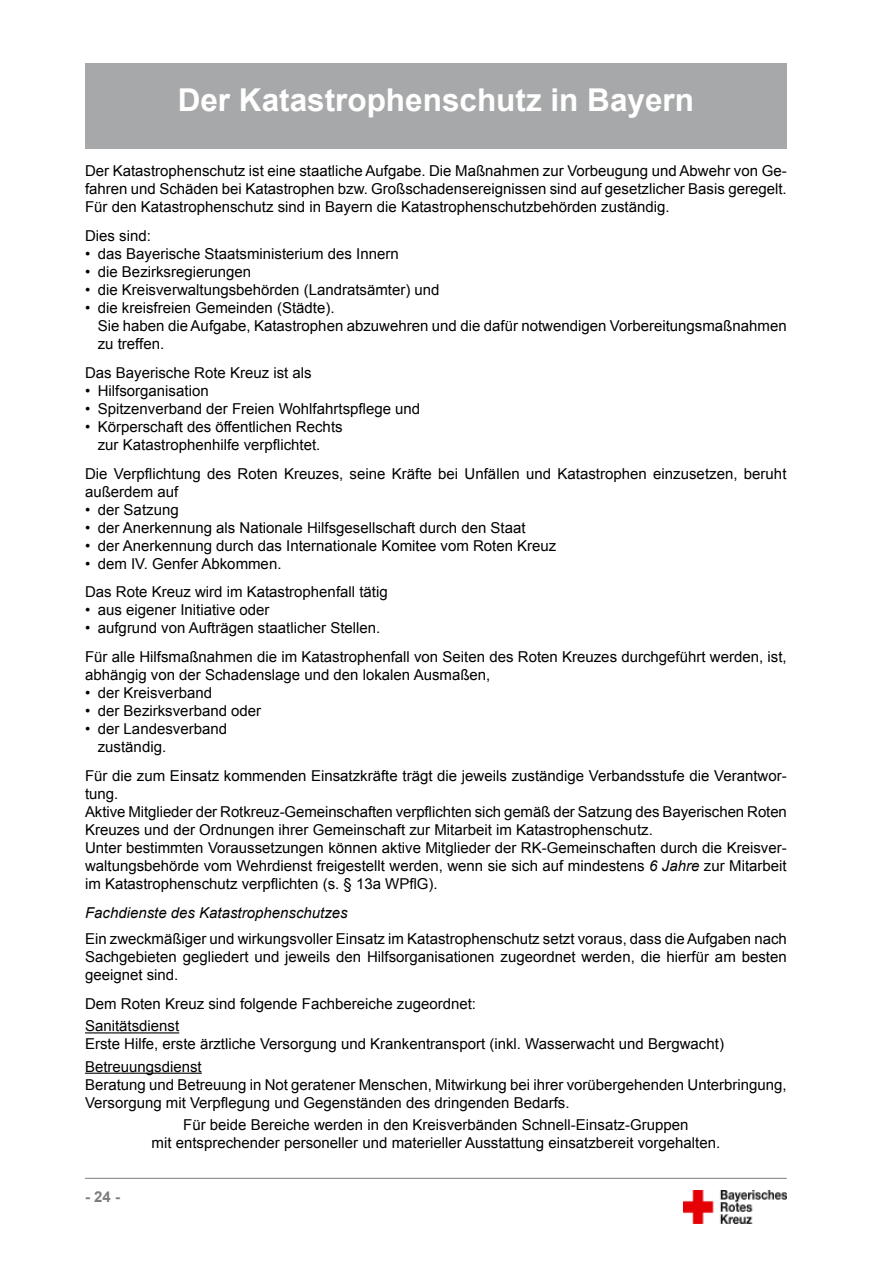
<style>
.page{position:relative;width:893px;height:1263px;background:#fff}
.page>*{position:absolute;margin:0;border:0;box-sizing:border-box;transform-origin:0 0}
.t1{font:700 31.5px "Arial";color:#fff}
.t2{font:15px/18px "Arial";color:#000}
.t3{font:italic 15px "Arial";color:#000}
.t4{font:700 15px "Arial";color:#7b7c7e}
.s1{font-style:italic}
</style>
<div class="page">
<hr style="left:85px;top:1178px;width:702px;height:1px;background:#7b7c7e">
<img style="left:683px;top:1191px;width:104px;height:32px">
<div style="left:85px;top:64px;width:702px;height:85px;background:#a7a8aa"></div>
<hr style="left:85px;top:1032px;width:94px;height:1px;background:#000">
<hr style="left:85px;top:1073px;width:117px;height:1px;background:#000">
<h1 class="t1" style="left:178px;top:79px;width:518px">Der Katastrophenschutz in Bayern</h1>
<p class="t2" style="left:85px;top:162px;width:703px;text-align:justify">Der Katastrophenschutz ist eine staatliche Aufgabe. Die Maßnahmen zur Vorbeugung und Abwehr von Ge&shy;fahren und Schäden bei Katastrophen bzw. Großschadensereignissen sind auf gesetzlicher Basis geregelt.<br>Für den Katastrophenschutz sind in Bayern die Katastrophenschutzbehörden zuständig.</p>
<p class="t2" style="left:85px;top:227px;width:67px">Dies sind:</p>
<p class="t2" style="left:85px;top:245px;width:315px">• das Bayerische Staatsministerium des Innern</p>
<p class="t2" style="left:85px;top:263px;width:168px">• die Bezirksregierungen</p>
<p class="t2" style="left:85px;top:281px;width:356px">• die Kreisverwaltungsbehörden (Landratsämter) und</p>
<p class="t2" style="left:98px;top:299px;width:690px;text-indent:-13px">• die kreisfreien Gemeinden (Städte).<br>Sie haben die Aufgabe, Katastrophen abzuwehren und die dafür notwendigen Vorbereitungsmaßnahmen zu treffen.</p>
<p class="t2" style="left:85px;top:364px;width:228px">Das Bayerische Rote Kreuz ist als</p>
<p class="t2" style="left:85px;top:382px;width:125px">• Hilfsorganisation</p>
<p class="t2" style="left:85px;top:400px;width:337px">• Spitzenverband der Freien Wohlfahrtspflege und</p>
<p class="t2" style="left:98px;top:418px;width:246px;text-indent:-13px">• Körperschaft des öffentlichen Rechts zur Katastrophenhilfe verpflichtet.</p>
<p class="t2" style="left:85px;top:464px;width:703px">Die Verpflichtung des Roten Kreuzes, seine Kräfte bei Unfällen und Katastrophen einzusetzen, beruht außerdem auf</p>
<p class="t2" style="left:85px;top:500px;width:95px">• der Satzung</p>
<p class="t2" style="left:85px;top:518px;width:442px">• der Anerkennung als Nationale Hilfsgesellschaft durch den Staat</p>
<p class="t2" style="left:85px;top:536px;width:473px">• der Anerkennung durch das Internationale Komitee vom Roten Kreuz</p>
<p class="t2" style="left:85px;top:549px;width:304px;line-height:28.8px">• dem IV. Genfer Abkommen.<br>Das Rote Kreuz wird im Katastrophenfall tätig</p>
<p class="t2" style="left:85px;top:601px;width:186px">• aus eigener Initiative oder</p>
<p class="t2" style="left:85px;top:614px;width:703px;line-height:28.8px">• aufgrund von Aufträgen staatlicher Stellen.<br>Für alle Hilfsmaßnahmen die im Katastrophenfall von Seiten des Roten Kreuzes durchgeführt werden, ist,</p>
<p class="t2" style="left:85px;top:666px;width:407px">abhängig von der Schadenslage und den lokalen Ausmaßen,</p>
<p class="t2" style="left:85px;top:684px;width:128px">• der Kreisverband</p>
<p class="t2" style="left:85px;top:702px;width:178px">• der Bezirksverband oder</p>
<p class="t2" style="left:98px;top:720px;width:131px;text-indent:-13px">• der Landesverband zuständig.</p>
<p class="t2" style="left:85px;top:767px;width:703px">Für die zum Einsatz kommenden Einsatzkräfte trägt die jeweils zuständige Verbandsstufe die Verantwor&shy;tung.<br>Aktive Mitglieder der Rotkreuz-Gemeinschaften verpflichten sich gemäß der Satzung des Bayerischen Roten Kreuzes und der Ordnungen ihrer Gemeinschaft zur Mitarbeit im Katastrophenschutz.<br>Unter bestimmten Voraussetzungen können aktive Mitglieder der RK-Gemeinschaften durch die Kreisver&shy;waltungsbehörde vom Wehrdienst freigestellt werden, wenn sie sich auf mindestens <span class="s1">6 Jahre</span> zur Mitarbeit im Katastrophenschutz verpflichten (s. § 13a WPflG).</p>
<p class="t3" style="left:85px;top:903px;width:264px">Fachdienste des Katastrophenschutzes</p>
<p class="t2" style="left:85px;top:930px;width:703px;text-align:justify">Ein zweckmäßiger und wirkungsvoller Einsatz im Katastrophenschutz setzt voraus, dass die Aufgaben nach Sachgebieten gegliedert und jeweils den Hilfsorganisationen zugeordnet werden, die hierfür am besten geeignet sind.</p>
<p class="t2" style="left:85px;top:993px;width:393px;line-height:22.4px">Dem Roten Kreuz sind folgende Fachbereiche zugeordnet:<br>Sanitätsdienst</p>
<p class="t2" style="left:85px;top:1033px;width:640px;line-height:22.2px">Erste Hilfe, erste ärztliche Versorgung und Krankentransport (inkl. Wasserwacht und Bergwacht)<br>Betreuungsdienst</p>
<p class="t2" style="left:85px;top:1075px;width:703px">Beratung und Betreuung in Not geratener Menschen, Mitwirkung bei ihrer vorübergehenden Unterbringung,<br>Versorgung mit Verpflegung und Gegenständen des dringenden Bedarfs.</p>
<p class="t2" style="left:152px;top:1116px;width:570px;text-align:center">Für beide Bereiche werden in den Kreisverbänden Schnell-Einsatz-Gruppen<br>mit entsprechender personeller und materieller Ausstattung einsatzbereit vorgehalten.</p>
<p class="t4" style="left:85px;top:1186px;width:37px">- 24 -</p>
</div>
